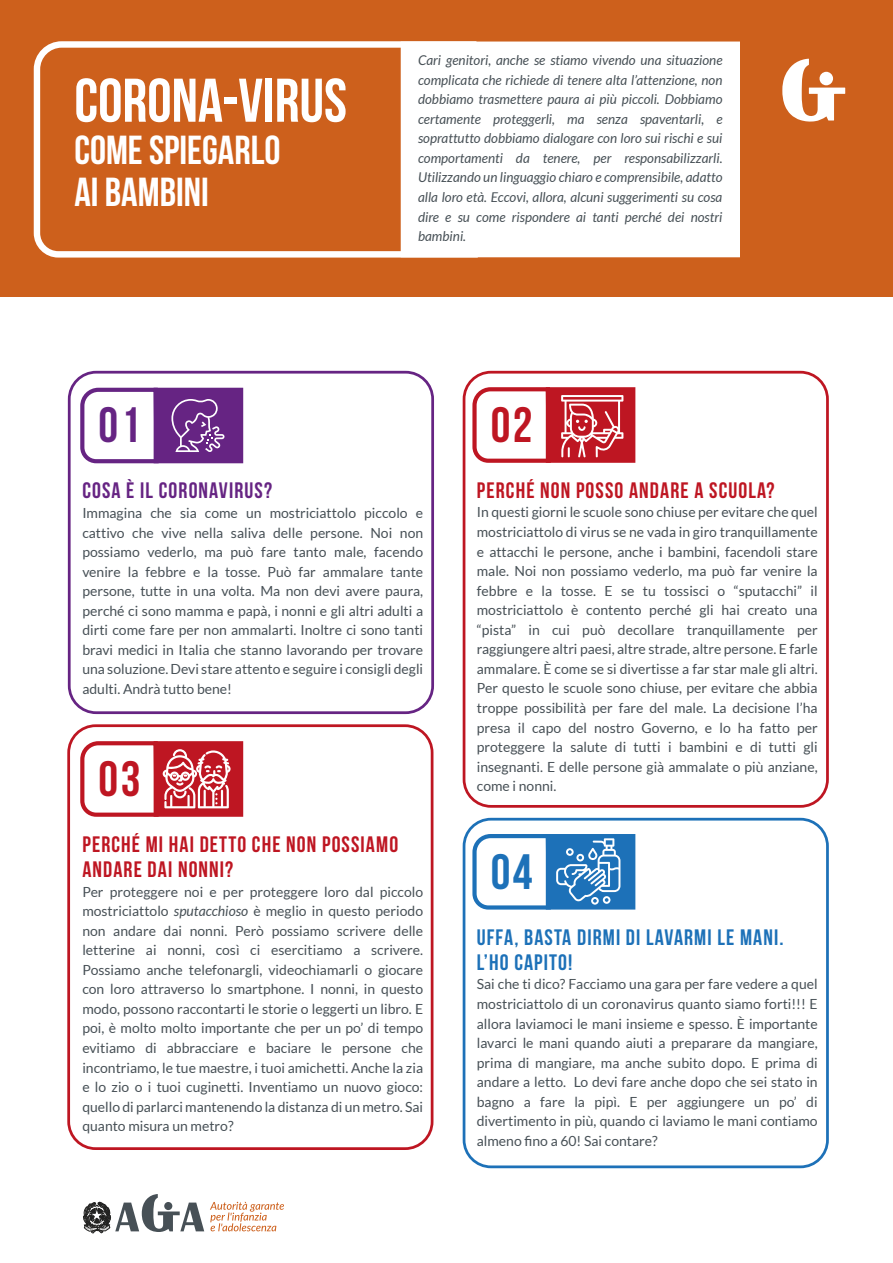
<style>
.page{position:relative;width:893px;height:1263px;background:#fff}
.page>*{position:absolute;margin:0;border:0;box-sizing:border-box;transform-origin:0 0}
.t1{font:700 61.5px "Bebas Neue";color:#fff}
.t2{font:700 49.65px "Bebas Neue";color:#be1622}
.t3{font:700 49.65px "Bebas Neue";color:#662483}
.t4{font:700 49.65px "Bebas Neue";color:#1d71b8}
.t5{font:700 40.5px/42px "Bebas Neue";color:#fff}
.t6{font:700 22.35px/25.2px "Bebas Neue";letter-spacing:.05em;color:#be1622}
.t7{font:700 22.35px/25.2px "Bebas Neue";letter-spacing:.05em;color:#1d71b8}
.t8{font:700 22.35px "Bebas Neue";letter-spacing:.05em;color:#662483}
.t9{font:13.95px/19.5px "Lato";color:#475056;text-align:justify}
.t10{font:italic 13.5px/19.5px "Lato";color:#475056;text-align:justify}
.s1{font-style:italic}
</style>
<div class="page">
<div style="left:0;top:0;width:893px;height:297px;background:#cd601c"></div>
<svg style="left:33px;top:41px;width:448px;height:217px"></svg>
<svg style="left:83px;top:1194px;width:121px;height:40px"></svg>
<svg style="left:210px;top:1202px;width:74px;height:29px"></svg>
<div style="left:401px;top:42px;width:339px;height:215px;background:#fff"></div>
<svg style="left:80px;top:387px;width:81px;height:77px"></svg>
<div style="left:154px;top:388px;width:89px;height:75px;background:#662483"></div>
<svg style="left:782px;top:59px;width:63px;height:63px"></svg>
<div style="left:819px;top:72px;width:14px;height:13px;background:#fff;border-radius:50%"></div>
<svg style="left:171px;top:399px;width:53px;height:53px"></svg>
<svg style="left:472px;top:387px;width:74px;height:76px"></svg>
<div style="left:546px;top:387px;width:89px;height:76px;background:#be1622;border:4px solid #be1622"></div>
<div style="left:68px;top:371px;width:366px;height:343px;border:3px solid #662483;border-radius:27px"></div>
<div style="left:463px;top:371px;width:366px;height:437px;border:3px solid #be1622;border-radius:27px"></div>
<div style="left:463px;top:818px;width:366px;height:350px;border:3px solid #1d71b8;border-radius:27px"></div>
<div style="left:67px;top:724px;width:366px;height:426px;border:3px solid #be1622;border-radius:27px"></div>
<svg style="left:561px;top:395px;width:62px;height:62px"></svg>
<div style="left:546px;top:834px;width:89px;height:75px;background:#1d71b8"></div>
<div style="left:154px;top:741px;width:89px;height:76px;background:#be1622"></div>
<svg style="left:80px;top:741px;width:151px;height:76px"></svg>
<svg style="left:472px;top:834px;width:148px;height:76px"></svg>
<h1 class="t1" style="left:74px;top:67px;width:274px">CORONA-VIRUS</h1>
<h3 class="t5" style="left:74px;top:128px;width:208px">COME SPIEGARLO<br>AI BAMBINI</h3>
<h2 class="t3" style="left:99px;top:398px;width:43px">01</h2>
<p class="t10" style="left:418px;top:51px;width:306px">Cari genitori, anche se stiamo vivendo una situazione complicata che richiede di tenere alta l’attenzione, non dobbiamo trasmettere paura ai più piccoli. Dobbiamo certamente proteggerli, ma senza spaventarli, e soprattutto dobbiamo dialogare con loro sui rischi e sui comportamenti da tenere, per responsabilizzarli.<br>Utilizzando un linguaggio chiaro e comprensibile, adatto alla loro età. Eccovi, allora, alcuni suggerimenti su cosa dire e su come rispondere ai tanti perché dei nostri bambini.</p>
<h2 class="t2" style="left:491px;top:397px;width:43px">02</h2>
<h3 class="t8" style="left:82px;top:478px;width:191px">COSA È IL CORONAVIRUS?</h3>
<p class="t9" style="left:82px;top:503px;width:342px">Immagina che sia come un mostriciattolo piccolo e cattivo che vive nella saliva delle persone. Noi non possiamo vederlo, ma può fare tanto male, facendo venire la febbre e la tosse. Può far ammalare tante persone, tutte in una volta. Ma non devi avere paura, perché ci sono mamma e papà, i nonni e gli altri adulti a dirti come fare per non ammalarti. Inoltre ci sono tanti bravi medici in Italia che stanno lavorando per trovare una soluzione. Devi stare attento e seguire i consigli degli adulti. Andrà tutto bene!</p>
<h2 class="t2" style="left:99px;top:751px;width:43px">03</h2>
<h3 class="t6" style="left:82px;top:831px;width:317px">PERCHÉ MI HAI DETTO CHE NON POSSIAMO<br>ANDARE DAI NONNI?</h3>
<p class="t9" style="left:82px;top:882px;width:342px">Per proteggere noi e per proteggere loro dal piccolo mostriciattolo <span class="s1">sputacchioso</span> è meglio in questo periodo non andare dai nonni. Però possiamo scrivere delle letterine ai nonni, così ci esercitiamo a scrivere.<br>Possiamo anche telefonargli, videochiamarli o giocare con loro attraverso lo smartphone. I nonni, in questo modo, possono raccontarti le storie o leggerti un libro. E poi, è molto molto importante che per un po’ di tempo evitiamo di abbracciare e baciare le persone che incontriamo, le tue maestre, i tuoi amichetti. Anche la zia e lo zio o i tuoi cuginetti. Inventiamo un nuovo gioco: quello di parlarci mantenendo la distanza di un metro. Sai quanto misura un metro?</p>
<h3 class="t6" style="left:477px;top:477px;width:299px">PERCHÉ NON POSSO ANDARE A SCUOLA?</h3>
<p class="t9" style="left:477px;top:503px;width:342px">In questi giorni le scuole sono chiuse per evitare che quel mostriciattolo di virus se ne vada in giro tranquillamente e attacchi le persone, anche i bambini, facendoli stare male. Noi non possiamo vederlo, ma può far venire la febbre e la tosse. E se tu tossisci o “sputacchi” il mostriciattolo è contento perché gli hai creato una “pista” in cui può decollare tranquillamente per raggiungere altri paesi, altre strade, altre persone. E farle ammalare. È come se si divertisse a far star male gli altri.<br>Per questo le scuole sono chiuse, per evitare che abbia troppe possibilità per fare del male. La decisione l’ha presa il capo del nostro Governo, e lo ha fatto per proteggere la salute di tutti i bambini e di tutti gli insegnanti. E delle persone già ammalate o più anziane, come i nonni.</p>
<h2 class="t4" style="left:491px;top:844px;width:43px">04</h2>
<h3 class="t7" style="left:477px;top:924px;width:308px">UFFA, BASTA DIRMI DI LAVARMI LE MANI.<br>L’HO CAPITO!</h3>
<p class="t9" style="left:477px;top:974px;width:342px">Sai che ti dico? Facciamo una gara per fare vedere a quel mostriciattolo di un coronavirus quanto siamo forti!!! E allora laviamoci le mani insieme e spesso. È importante lavarci le mani quando aiuti a preparare da mangiare, prima di mangiare, ma anche subito dopo. E prima di andare a letto. Lo devi fare anche dopo che sei stato in bagno a fare la pipì. E per aggiungere un po’ di divertimento in più, quando ci laviamo le mani contiamo almeno fino a 60! Sai contare?</p>
</div>
